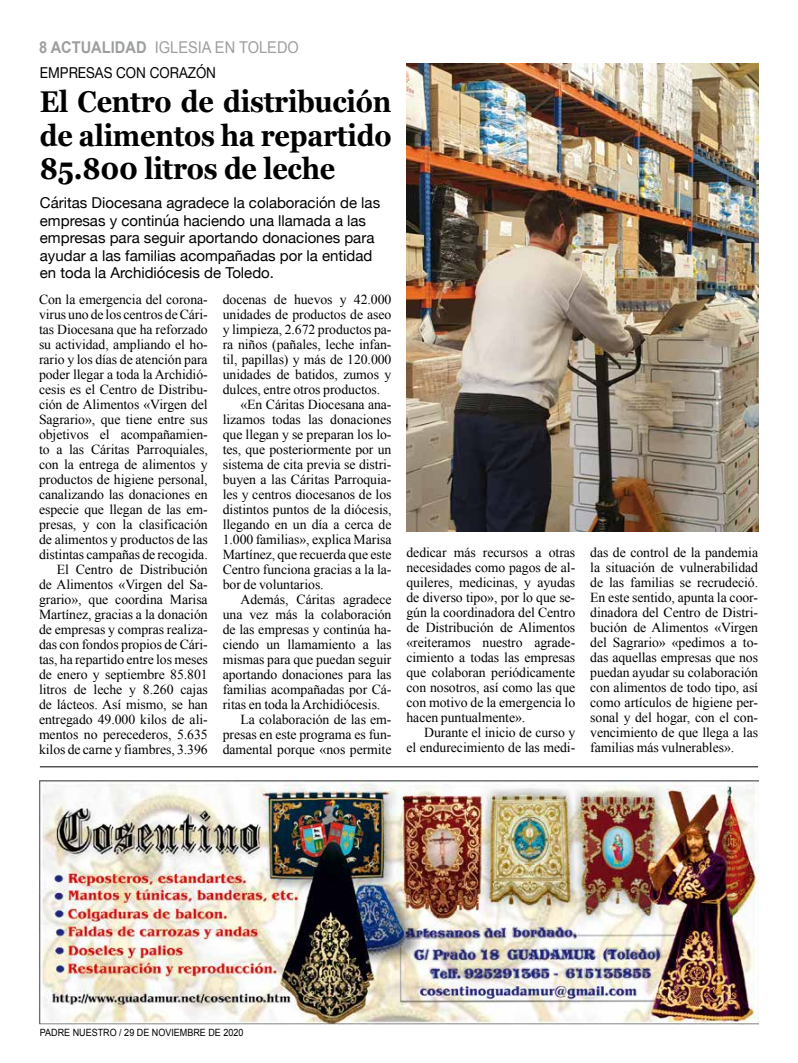
<style>
.page{position:relative;width:798px;height:1063px;background:#fff}
.page>*{position:absolute;margin:0;border:0;box-sizing:border-box;transform-origin:0 0}
.t1{font:700 30px/33.8px "Georgia";letter-spacing:-.01em;color:#000;text-align:justify;scale:.9 1}
.t2{font:16.25px "Arial";color:#9c9e9f;scale:.9 1}
.t3{font:15px/17.5px "Helvetica Neue";color:#000}
.t4{font:15px "Helvetica Neue";color:#000;scale:.9 1}
.t5{font:13.75px/15px "Times New Roman";letter-spacing:-.005em;color:#000;text-align:right}
.t6{font:10px "Arial";color:#000;scale:.9 1}
.s1{font-weight:700}
</style>
<div class="page">
<img style="left:39px;top:780px;width:718px;height:244px">
<hr style="left:40px;top:767px;width:717px;height:1px;background:#000">
<img style="left:406px;top:63px;width:351px;height:468px">
<p class="t2" style="left:39px;top:37px;width:290px"><span class="s1">8 ACTUALIDAD</span> IGLESIA EN TOLEDO</p>
<p class="t4" style="left:40px;top:62px;width:197px">EMPRESAS CON CORAZÓN</p>
<h1 class="t1" style="left:40px;top:83px;width:392px">El Centro de distribución de alimentos ha repartido 85.800 litros de leche</h1>
<p class="t3" style="left:40px;top:195px;width:342px">Cáritas Diocesana agradece la colaboración de las empresas y continúa haciendo una llamada a las empresas para seguir aportando donaciones para ayudar a las familias acompañadas por la entidad en toda la Archidiócesis de Toledo.</p>
<p class="t5" style="left:39px;top:291px;width:170px">Con la emergencia del corona&shy;virus uno de los centros de Cári&shy;tas Diocesana que ha reforzado su actividad, ampliando el ho&shy;rario y los días de atención para poder llegar a toda la Archidió&shy;cesis es el Centro de Distribu&shy;ción de Alimentos «Virgen del<br>Sagrario», que tiene entre sus objetivos el acompañamien&shy;to a las Cáritas Parroquiales, con la entrega de alimentos y productos de higiene personal, canalizando las donaciones en especie que llegan de las em&shy;presas, y con la clasificación de alimentos y productos de las distintas campañas de recogida.<br>El Centro de Distribución<br>de Alimentos «Virgen del Sa&shy;grario», que coordina Marisa<br>Martínez, gracias a la donación de empresas y compras realiza&shy;das con fondos propios de Cári&shy;tas, ha repartido entre los meses de enero y septiembre 85.801 litros de leche y 8.260 cajas de lácteos. Así mismo, se han entregado 49.000 kilos de ali&shy;mentos no perecederos, 5.635 kilos de carne y fiambres, 3.396</p>
<p class="t5" style="left:223px;top:291px;width:170px">docenas de huevos y 42.000</p>
<p class="t5" style="left:223px;top:306px;width:170px">unidades de productos de aseo</p>
<p class="t5" style="left:223px;top:321px;width:170px">y limpieza, 2.672 productos pa-</p>
<p class="t5" style="left:223px;top:336px;width:170px">ra niños (pañales, leche infan-</p>
<p class="t5" style="left:223px;top:351px;width:170px">til, papillas) y más de 120.000</p>
<p class="t5" style="left:223px;top:366px;width:170px">unidades de batidos, zumos y</p>
<p class="t5" style="left:223px;top:381px;width:159px">dulces, entre otros productos.</p>
<p class="t5" style="left:240px;top:396px;width:152px">«En Cáritas Diocesana ana-</p>
<p class="t5" style="left:223px;top:411px;width:170px">lizamos todas las donaciones</p>
<p class="t5" style="left:223px;top:426px;width:170px">que llegan y se preparan los lo-</p>
<p class="t5" style="left:223px;top:441px;width:170px">tes, que posteriormente por un</p>
<p class="t5" style="left:223px;top:456px;width:170px">sistema de cita previa se distri-</p>
<p class="t5" style="left:223px;top:471px;width:170px">buyen a las Cáritas Parroquia-</p>
<p class="t5" style="left:223px;top:486px;width:170px">les y centros diocesanos de los</p>
<p class="t5" style="left:223px;top:501px;width:170px">distintos puntos de la diócesis,</p>
<p class="t5" style="left:223px;top:516px;width:170px">llegando en un día a cerca de</p>
<p class="t5" style="left:223px;top:531px;width:170px">1.000 familias», explica Marisa</p>
<p class="t5" style="left:223px;top:546px;width:170px">Martínez, que recuerda que este</p>
<p class="t5" style="left:223px;top:561px;width:170px">Centro funciona gracias a la la-</p>
<p class="t5" style="left:223px;top:576px;width:102px">bor de voluntarios.</p>
<p class="t5" style="left:240px;top:591px;width:152px">Además, Cáritas agradece</p>
<p class="t5" style="left:223px;top:606px;width:170px">una vez más la colaboración</p>
<p class="t5" style="left:223px;top:621px;width:170px">de las empresas y continúa ha-</p>
<p class="t5" style="left:223px;top:636px;width:170px">ciendo un llamamiento a las</p>
<p class="t5" style="left:223px;top:651px;width:170px">mismas para que puedan seguir</p>
<p class="t5" style="left:223px;top:666px;width:170px">aportando donaciones para las</p>
<p class="t5" style="left:223px;top:681px;width:170px">familias acompañadas por Cá-</p>
<p class="t5" style="left:223px;top:696px;width:159px">ritas en toda la Archidiócesis.</p>
<p class="t5" style="left:240px;top:711px;width:152px">La colaboración de las em-</p>
<p class="t5" style="left:223px;top:726px;width:170px">presas en este programa es fun-</p>
<p class="t5" style="left:223px;top:741px;width:170px">damental porque «nos permite</p>
<p class="t5" style="left:406px;top:545px;width:170px;text-align:justify">dedicar más recursos a otras necesidades como pagos de al&shy;quileres, medicinas, y ayudas de diverso tipo», por lo que se&shy;gún la coordinadora del Centro de Distribución de Alimentos «reiteramos nuestro agrade&shy;cimiento a todas las empresas que colaboran periódicamente con nosotros, así como las que con motivo de la emergencia lo hacen puntualmente».</p>
<p class="t5" style="left:406px;top:725px;width:170px">Durante el inicio de curso y<br>el endurecimiento de las medi-</p>
<p class="t5" style="left:590px;top:545px;width:169px;text-align:justify">das de control de la pandemia la situación de vulnerabilidad de las familias se recrudeció.<br>En este sentido, apunta la coor&shy;dinadora del Centro de Distri&shy;bución de Alimentos «Virgen del Sagrario» «pedimos a to&shy;das aquellas empresas que nos puedan ayudar su colaboración con alimentos de todo tipo, así como artículos de higiene per&shy;sonal y del hogar, con el con&shy;vencimiento de que llega a las familias más vulnerables».</p>
<p class="t6" style="left:40px;top:1026px;width:227px">PADRE NUESTRO / 29 DE NOVIEMBRE DE 2020</p>
</div>
